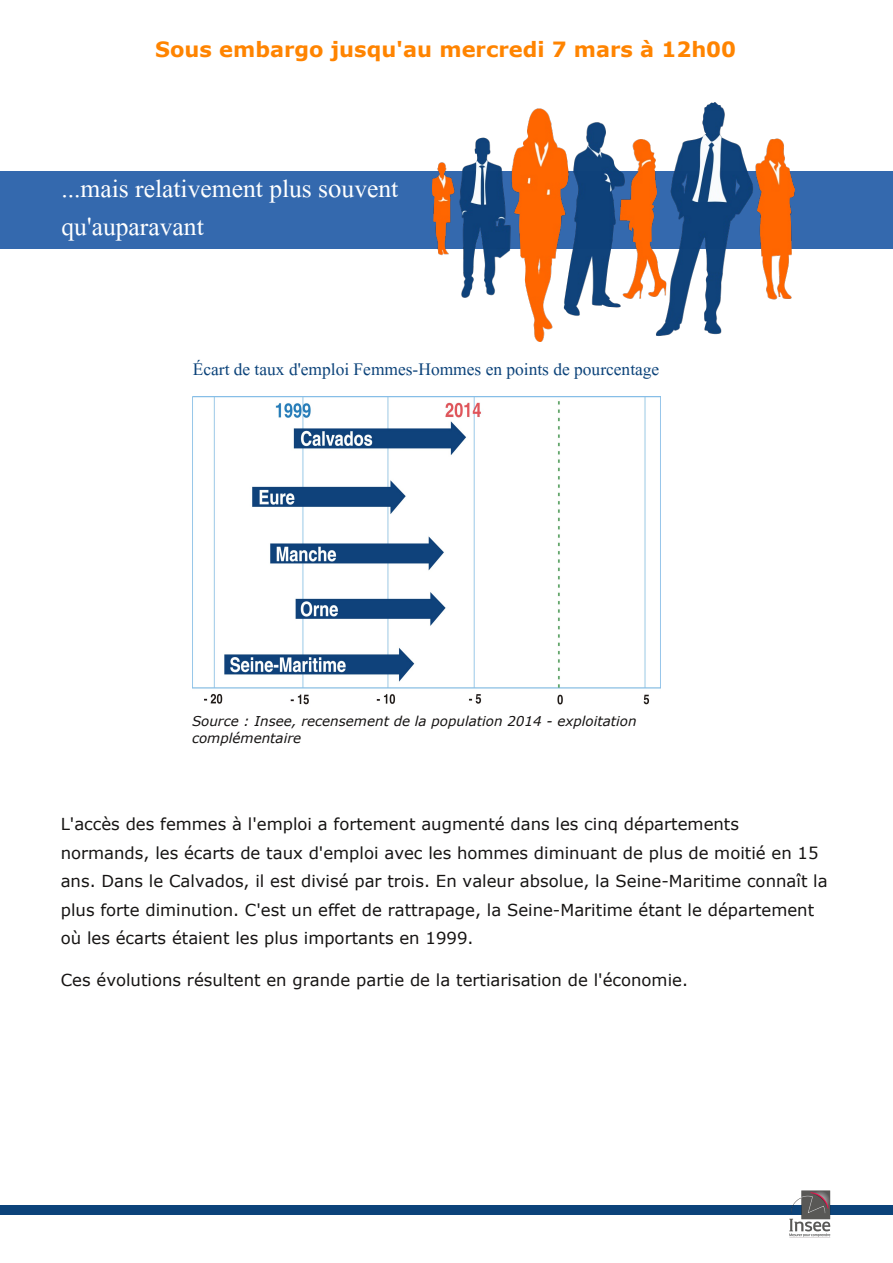
<style>
.page{position:relative;width:893px;height:1263px;background:#fff}
.page>*{position:absolute;margin:0;border:0;box-sizing:border-box;transform-origin:0 0}
.t1{font:33px/38.1px "Kokila";color:#fff}
.t2{font:22.5px "Kokila";color:#0c437a}
.t3{font:700 21px "Verdana";color:#ff8400}
.t4{font:16.5px/28.5px "Verdana";color:#161413}
.t5{font:italic 13.5px/16.4px "Verdana";color:#161413}
.s1{font-size:34.5px}
</style>
<div class="page">
<div style="left:0;top:171px;width:893px;height:78px;background:#3469ae"></div>
<img style="left:433px;top:103px;width:362px;height:238px">
<div style="left:0;top:1205px;width:893px;height:9px;background:#0c437a"></div>
<img style="left:788px;top:1190px;width:44px;height:48px">
<img style="left:193px;top:396px;width:468px;height:309px">
<p class="t3" style="left:155px;top:35px;width:582px">Sous embargo jusqu'au mercredi 7 mars à 12h00</p>
<h1 class="t1" style="left:62px;top:173px;width:338px">...mais relativement plus s<span class="s1">o</span>uvent qu'auparavant</h1>
<h2 class="t2" style="left:193px;top:359px;width:468px">Écart de taux d'emploi Femmes-Hommes en points de pourcentage</h2>
<p class="t5" style="left:192px;top:713px;width:446px">Source : Insee, recensement de la population 2014 - exploitation complémentaire</p>
<p class="t4" style="left:61px;top:809px;width:768px">L'accès des femmes à l'emploi a fortement augmenté dans les cinq départements normands, les écarts de taux d'emploi avec les hommes diminuant de plus de moitié en 15 ans. Dans le Calvados, il est divisé par trois. En valeur absolue, la Seine-Maritime connaît la plus forte diminution. C'est un effet de rattrapage, la Seine-Maritime étant le département où les écarts étaient les plus importants en 1999.</p>
<p class="t4" style="left:61px;top:965px;width:629px">Ces évolutions résultent en grande partie de la tertiarisation de l'économie.</p>
</div>
